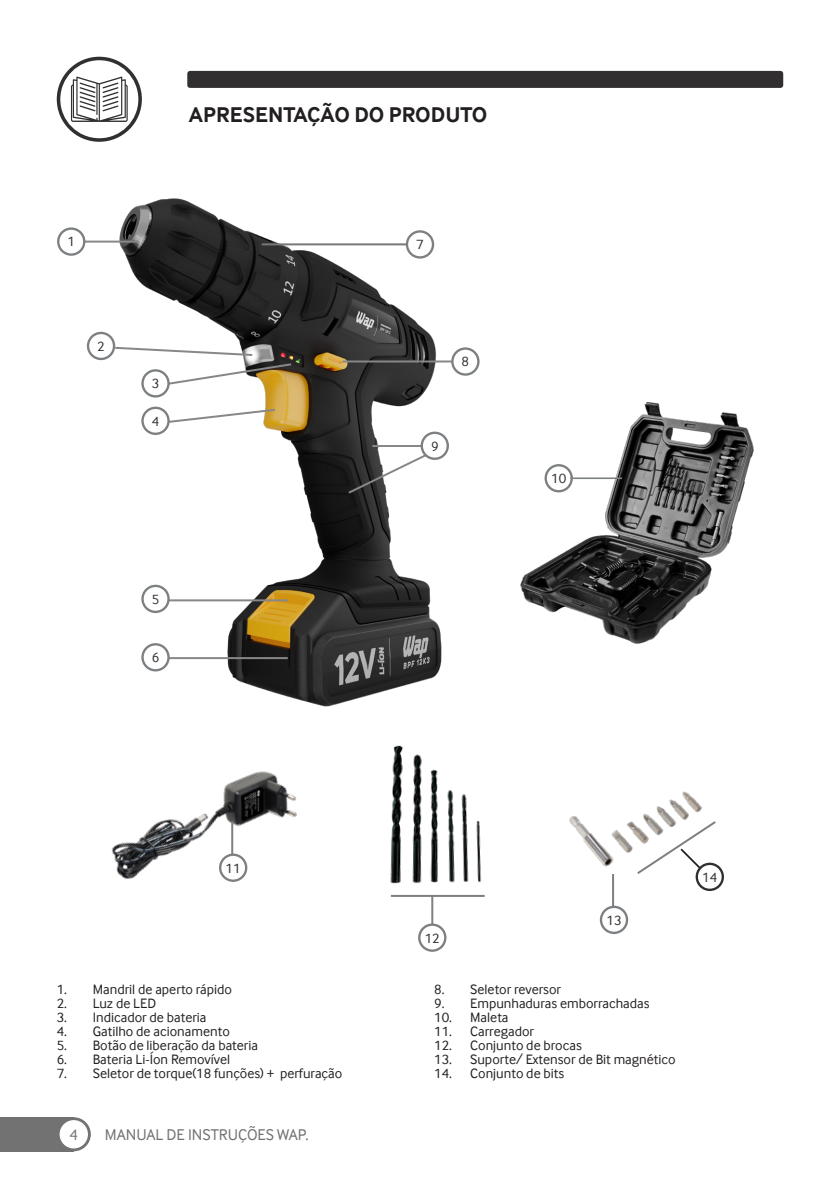
<style>
.page{position:relative;width:840px;height:1191px;background:#fff}
.page>*{position:absolute;margin:0;border:0;box-sizing:border-box;transform-origin:0 0}
.t1{font:700 22px "Inter Face";color:#231f20}
.t2{font:16px "Inter Face";color:#717271}
.t3{font:14px "Inter Face";color:#231f20}
.t4{font:14px "Inter Face";color:#312f30}
</style>
<div class="page">
<div style="left:0;top:1117px;width:74px;height:34px;background:#717271"></div>
<svg style="left:57px;top:1117px;width:34px;height:34px"></svg>
<div style="left:60px;top:1120px;width:28px;height:28px;background:#fff;border-radius:50%"></div>
<div style="left:187px;top:71px;width:595px;height:17px;background:#312f30;border-radius:3px"></div>
<svg style="left:57px;top:57px;width:85px;height:85px"></svg>
<div style="left:60px;top:60px;width:78px;height:78px;background:#fff;border-radius:50%"></div>
<svg style="left:71px;top:77px;width:57px;height:45px"></svg>
<img style="left:569px;top:791px;width:133px;height:90px">
<img style="left:390px;top:745px;width:95px;height:157px">
<img style="left:111px;top:771px;width:186px;height:111px">
<img style="left:520px;top:401px;width:234px;height:243px">
<img style="left:100px;top:198px;width:349px;height:509px">
<svg style="left:544px;top:464px;width:28px;height:28px"></svg>
<div style="left:546px;top:466px;width:24px;height:24px;background:#fff;border-radius:50%"></div>
<svg style="left:163px;top:407px;width:114px;height:17px"></svg>
<svg style="left:113px;top:346px;width:180px;height:41px"></svg>
<hr style="left:84px;top:241px;width:55px;height:2px;background:#878787">
<hr style="left:390px;top:895px;width:94px;height:2px;background:#7d8082">
<hr style="left:342px;top:360px;width:124px;height:2px;background:#878787">
<hr style="left:261px;top:243px;width:160px;height:2px;background:#787878">
<hr style="left:372px;top:445px;width:59px;height:2px;background:#878787">
<svg style="left:346px;top:449px;width:89px;height:46px"></svg>
<hr style="left:163px;top:599px;width:124px;height:2px;background:#878787">
<hr style="left:163px;top:657px;width:124px;height:2px;background:#878787">
<hr style="left:570px;top:477px;width:51px;height:2px;background:#7d8082">
<hr style="left:231px;top:821px;width:2px;height:34px;background:#7d8082">
<hr style="left:431px;top:896px;width:2px;height:38px;background:#7d8082">
<hr style="left:611px;top:874px;width:2px;height:35px;background:#7d8082">
<svg style="left:634px;top:819px;width:82px;height:57px"></svg>
<svg style="left:219px;top:853px;width:28px;height:29px"></svg>
<div style="left:221px;top:856px;width:24px;height:23px;background:#fff;border-radius:50%"></div>
<svg style="left:695px;top:862px;width:28px;height:29px"></svg>
<div style="left:697px;top:865px;width:24px;height:23px;background:#fff;border-radius:50%"></div>
<svg style="left:599px;top:905px;width:29px;height:29px"></svg>
<div style="left:602px;top:908px;width:23px;height:23px;background:#fff;border-radius:50%"></div>
<svg style="left:420px;top:431px;width:28px;height:29px"></svg>
<div style="left:422px;top:434px;width:24px;height:23px;background:#fff;border-radius:50%"></div>
<svg style="left:451px;top:347px;width:28px;height:29px"></svg>
<div style="left:453px;top:350px;width:24px;height:23px;background:#fff;border-radius:50%"></div>
<svg style="left:405px;top:230px;width:29px;height:29px"></svg>
<div style="left:408px;top:233px;width:23px;height:23px;background:#fff;border-radius:50%"></div>
<svg style="left:87px;top:332px;width:28px;height:28px"></svg>
<div style="left:89px;top:334px;width:24px;height:24px;background:#fff;border-radius:50%"></div>
<svg style="left:141px;top:369px;width:29px;height:28px"></svg>
<div style="left:144px;top:371px;width:23px;height:24px;background:#fff;border-radius:50%"></div>
<svg style="left:57px;top:227px;width:28px;height:29px"></svg>
<div style="left:59px;top:230px;width:24px;height:23px;background:#fff;border-radius:50%"></div>
<svg style="left:141px;top:406px;width:29px;height:29px"></svg>
<div style="left:144px;top:409px;width:23px;height:23px;background:#fff;border-radius:50%"></div>
<svg style="left:141px;top:585px;width:29px;height:28px"></svg>
<div style="left:144px;top:587px;width:23px;height:23px;background:#fff;border-radius:50%"></div>
<svg style="left:141px;top:643px;width:29px;height:28px"></svg>
<div style="left:144px;top:645px;width:23px;height:24px;background:#fff;border-radius:50%"></div>
<svg style="left:418px;top:923px;width:28px;height:28px"></svg>
<div style="left:420px;top:925px;width:24px;height:24px;background:#fff;border-radius:50%"></div>
<p class="t4" style="left:67px;top:234px;width:9px">1</p>
<p class="t4" style="left:97px;top:338px;width:9px">2</p>
<h1 class="t1" style="left:189px;top:102px;width:300px">APRESENTAÇÃO DO PRODUTO</h1>
<p class="t4" style="left:152px;top:376px;width:9px">3</p>
<p class="t4" style="left:152px;top:413px;width:9px">4</p>
<p class="t4" style="left:416px;top:237px;width:9px">7</p>
<p class="t4" style="left:461px;top:354px;width:9px">8</p>
<p class="t4" style="left:431px;top:438px;width:9px">9</p>
<p class="t4" style="left:152px;top:591px;width:9px">5</p>
<p class="t4" style="left:152px;top:649px;width:9px">6</p>
<p class="t4" style="left:551px;top:470px;width:17px">10</p>
<p class="t4" style="left:225px;top:860px;width:17px">11</p>
<p class="t3" style="left:57px;top:981px;width:177px">1. Mandril de aperto rápido</p>
<p class="t3" style="left:57px;top:995px;width:101px">2. Luz de LED</p>
<p class="t3" style="left:57px;top:1009px;width:151px">3. Indicador de bateria</p>
<p class="t3" style="left:57px;top:1023px;width:174px">4. Gatilho de acionamento</p>
<p class="t3" style="left:57px;top:1037px;width:203px">5. Botão de liberação da bateria</p>
<p class="t3" style="left:57px;top:1051px;width:175px">6. Bateria Li-Íon Removível</p>
<p class="t3" style="left:57px;top:1065px;width:287px">7. Seletor de torque(18 funções) + perfuração</p>
<p class="t2" style="left:69px;top:1125px;width:10px">4</p>
<p class="t2" style="left:105px;top:1125px;width:205px">MANUAL DE INSTRUÇÕES WAP.</p>
<p class="t4" style="left:424px;top:930px;width:17px">12</p>
<p class="t4" style="left:606px;top:912px;width:17px">13</p>
<p class="t3" style="left:434px;top:981px;width:128px">8. Seletor reversor</p>
<p class="t3" style="left:434px;top:995px;width:217px">9. Empunhaduras emborrachadas</p>
<p class="t3" style="left:434px;top:1009px;width:76px">10. Maleta</p>
<p class="t3" style="left:434px;top:1023px;width:101px">11. Carregador</p>
<p class="t3" style="left:434px;top:1037px;width:149px">12. Conjunto de brocas</p>
<p class="t3" style="left:434px;top:1051px;width:243px">13. Suporte/ Extensor de Bit magnético</p>
<p class="t3" style="left:434px;top:1065px;width:132px">14. Conjunto de bits</p>
<p class="t4" style="left:701px;top:869px;width:17px">14</p>
</div>
